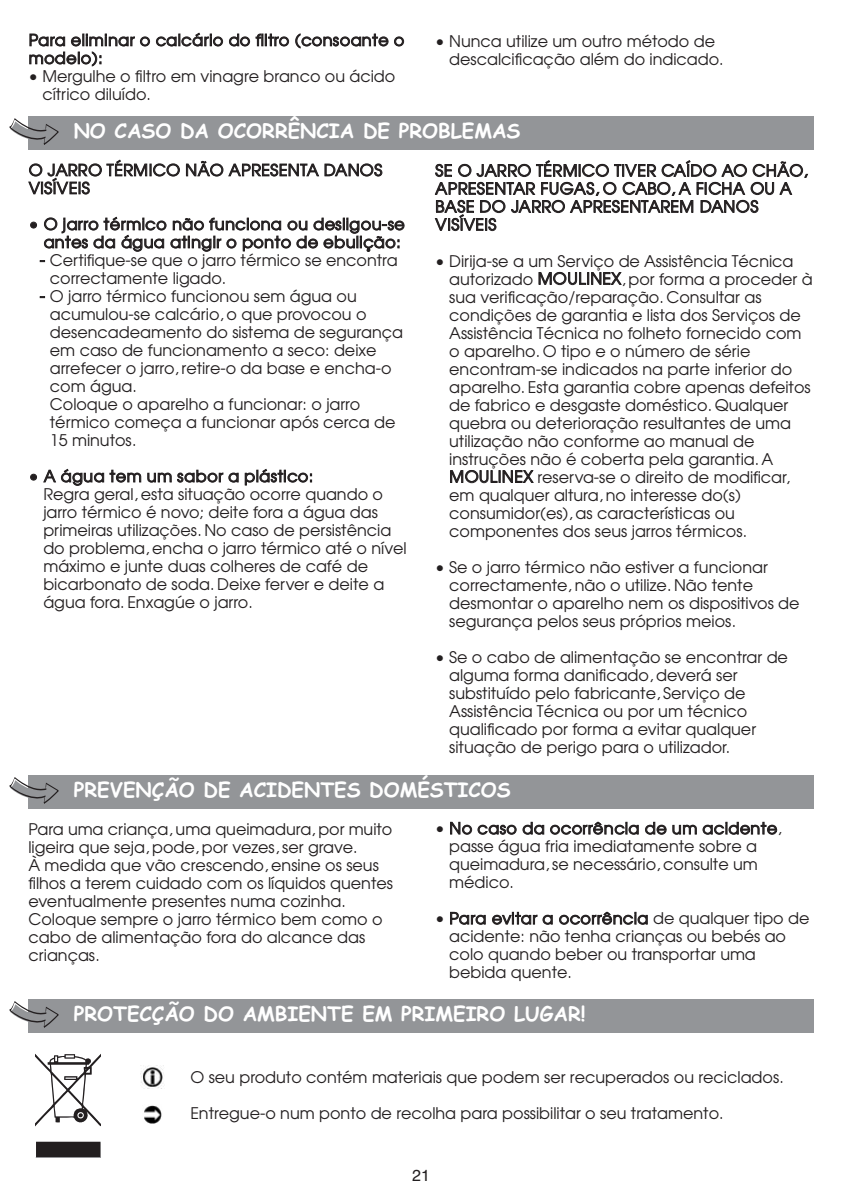
<style>
.page{position:relative;width:845px;height:1191px;background:#fff}
.page>*{position:absolute;margin:0;border:0;box-sizing:border-box;transform-origin:0 0}
.t1{font:700 20px "Comic Sans MS";color:#fff}
.t2{font:16px/18px "Avant Garde";color:#231f20}
.t3{font:16px/18px "Avant Garde";letter-spacing:.025em;color:#231f20}
.t4{font:16px/18px "Avant Garde";letter-spacing:.03em;color:#231f20;text-align:right}
.t5{font:16px "Helvetica";color:#231f20}
</style>
<div class="page">
<div style="left:28px;top:116px;width:786px;height:34px;background:#939598"></div>
<svg style="left:10px;top:118px;width:48px;height:27px"></svg>
<div style="left:28px;top:775px;width:786px;height:33px;background:#939598"></div>
<svg style="left:10px;top:777px;width:48px;height:27px"></svg>
<div style="left:28px;top:999px;width:786px;height:33px;background:#939598"></div>
<svg style="left:10px;top:1001px;width:48px;height:27px"></svg>
<svg style="left:36px;top:1054px;width:64px;height:103px"></svg>
<img style="left:141px;top:1065px;width:23px;height:23px">
<img style="left:144px;top:1105px;width:18px;height:18px">
<p class="t3" style="left:29px;top:31px;width:377px">Para eliminar o calcário do filtro (consoante o modelo):</p>
<p class="t2" style="left:42px;top:68px;width:354px;text-indent:-14px">• Mergulhe o filtro em vinagre branco ou ácido cítrico diluído.</p>
<p class="t2" style="left:449px;top:32px;width:276px;text-indent:-14px">• Nunca utilize um outro método de descalcificação além do indicado.</p>
<p class="t1" style="left:74px;top:120px;width:448px">NO CASO DA OCORRÊNCIA DE PROBLEMAS</p>
<p class="t3" style="left:29px;top:161px;width:355px">O JARRO TÉRMICO NÃO APRESENTA DANOS<br>VISÍVEIS</p>
<p class="t4" style="left:29px;top:215px;width:377px">• O jarro térmico não funciona ou desligou-se antes da água atingir o ponto de ebulição:</p>
<p class="t2" style="left:50px;top:251px;width:349px;text-indent:-10px">- Certifique-se que o jarro térmico se encontra correctamente ligado.</p>
<p class="t2" style="left:50px;top:287px;width:355px;text-indent:-10px">- O jarro térmico funcionou sem água ou acumulou-se calcário, o que provocou o desencadeamento do sistema de segurança em caso de funcionamento a seco: deixe arrefecer o jarro, retire-o da base e encha-o com água.<br>Coloque o aparelho a funcionar: o jarro térmico começa a funcionar após cerca de 15 minutos.</p>
<p class="t2" style="left:43px;top:467px;width:365px;text-indent:-15px">• A água tem um sabor a plástico:<br>Regra geral, esta situação ocorre quando o jarro térmico é novo; deite fora a água das primeiras utilizações. No caso de persistência do problema, encha o jarro térmico até o nível máximo e junte duas colheres de café de bicarbonato de soda. Deixe ferver e deite a água fora. Enxagúe o jarro.</p>
<p class="t3" style="left:435px;top:162px;width:374px">SE O JARRO TÉRMICO TIVER CAÍDO AO CHÃO,<br>APRESENTAR FUGAS, O CABO, A FICHA OU A<br>BASE DO JARRO APRESENTAREM DANOS<br>VISÍVEIS</p>
<p class="t2" style="left:449px;top:252px;width:365px;text-indent:-14px">• Dirija-se a um Serviço de Assistência Técnica autorizado MOULINEX, por forma a proceder à sua verificação/reparação. Consultar as condições de garantia e lista dos Serviços de Assistência Técnica no folheto fornecido com o aparelho. O tipo e o número de série encontram-se indicados na parte inferior do aparelho. Esta garantia cobre apenas defeitos de fabrico e desgaste doméstico. Qualquer quebra ou deterioração resultantes de uma utilização não conforme ao manual de instruções não é coberta pela garantia.A MOULINEX reserva-se o direito de modificar, em qualquer altura, no interesse do(s) consumidor(es), as características ou componentes dos seus jarros térmicos.</p>
<p class="t2" style="left:449px;top:558px;width:352px;text-indent:-14px">• Se o jarro térmico não estiver a funcionar correctamente, não o utilize. Não tente desmontar o aparelho nem os dispositivos de segurança pelos seus próprios meios.</p>
<p class="t2" style="left:449px;top:648px;width:340px;text-indent:-14px">• Se o cabo de alimentação se encontrar de alguma forma danificado, deverá ser substituído pelo fabricante, Serviço de Assistência Técnica ou por um técnico qualificado por forma a evitar qualquer situação de perigo para o utilizador.</p>
<p class="t1" style="left:74px;top:778px;width:438px">PREVENÇÃO DE ACIDENTES DOMÉSTICOS</p>
<p class="t2" style="left:28px;top:820px;width:366px">Para uma criança, uma queimadura, por muito ligeira que seja, pode, por vezes, ser grave.<br>À medida que vão crescendo, ensine os seus filhos a terem cuidado com os líquidos quentes eventualmente presentes numa cozinha.<br>Coloque sempre o jarro térmico bem como o cabo de alimentação fora do alcance das crianças.</p>
<p class="t2" style="left:449px;top:819px;width:334px;text-indent:-14px">• No caso da ocorrência de um acidente, passe água fria imediatamente sobre a queimadura, se necessário, consulte um médico.</p>
<p class="t2" style="left:449px;top:909px;width:362px;text-indent:-14px">• Para evitar a ocorrência de qualquer tipo de acidente: não tenha crianças ou bebés ao colo quando beber ou transportar uma bebida quente.</p>
<p class="t1" style="left:74px;top:1002px;width:513px">PROTECÇÃO DO AMBIENTE EM PRIMEIRO LUGAR!</p>
<p class="t2" style="left:190px;top:1068px;width:595px">O seu produto contém materiais que podem ser recuperados ou reciclados.</p>
<p class="t2" style="left:190px;top:1104px;width:535px">Entregue-o num ponto de recolha para possibilitar o seu tratamento.</p>
<p class="t5" style="left:412px;top:1166px;width:19px">21</p>
</div>
